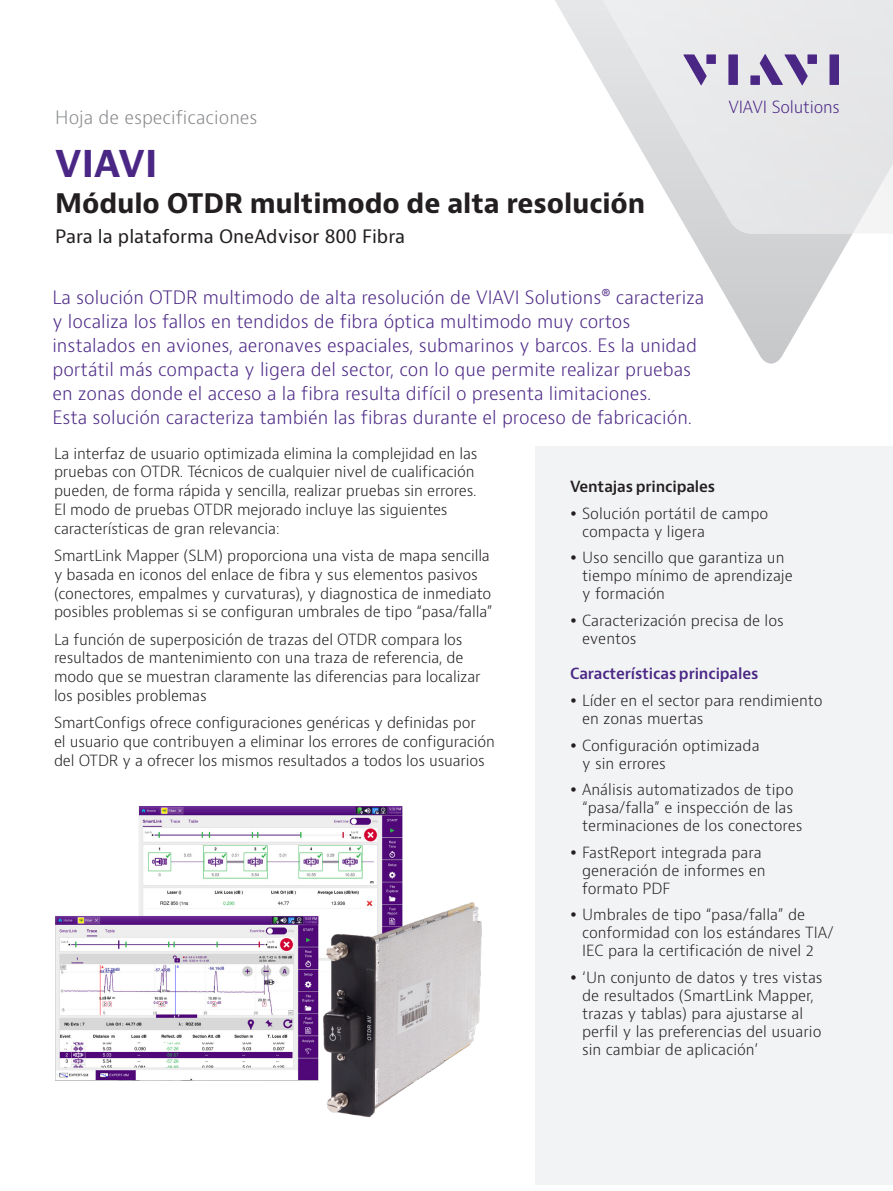
<style>
.page{position:relative;width:893px;height:1191px;background:#fff}
.page>*{position:absolute;margin:0;border:0;box-sizing:border-box;transform-origin:0 0}
.H1_Brand_Sub-Brand_24{font:700 36px "Bernino Sans";color:#4a2785}
.H2_Product_18_24{font:700 26.25px "Bernino Sans";letter-spacing:-.005em;color:#231f20}
.Intro_text{font:300 18px/24px "Bernino Sans";color:#4a2785}
.Intro_text-2{font:18px "Bernino Sans";color:#231f20}
.P_DocType{font:300 18px "Bernino Sans";color:#87898c}
.t1{font:300 16.35px "Bernino Sans";letter-spacing:-.01em;color:#4a2785}
.Body_text_8_12_5{font:300 15px/18px "Bernino Sans";letter-spacing:-.01em;color:#231f20}
.Key_Features_Benefits_Applications_Heade{font:600 15px "Bernino Sans";letter-spacing:-.01em;color:#4a2785}
.Key_Features_Benefits_Applications_Heade-2{font:600 15px "Bernino Sans";letter-spacing:-.01em;color:#231f20}
</style>
<div class="page">
<svg style="left:690px;top:234px;width:162px;height:130px"></svg>
<svg style="left:555px;top:0;width:338px;height:234px"></svg>
<svg style="left:683px;top:54px;width:24px;height:31px"></svg>
<div style="left:706px;top:54px;width:10px;height:10px;background:#4a2785"></div>
<div style="left:728px;top:54px;width:10px;height:31px;background:#4a2785"></div>
<div style="left:807px;top:54px;width:10px;height:10px;background:#4a2785"></div>
<div style="left:829px;top:54px;width:10px;height:31px;background:#4a2785"></div>
<svg style="left:760px;top:54px;width:48px;height:31px"></svg>
<div style="left:750px;top:75px;width:10px;height:10px;background:#4a2785"></div>
<div style="left:536px;top:446px;width:357px;height:739px;background:#f2f3f4"></div>
<img style="left:55px;top:806px;width:427px;height:312px">
<p class="P_DocType" style="left:55px;top:105px;width:204px">Hoja de especificaciones</p>
<p class="H1_Brand_Sub-Brand_24" style="left:55px;top:140px;width:104px">VIAVI</p>
<p class="H2_Product_18_24" style="left:55px;top:186px;width:592px">Módulo OTDR multimodo de alta resolución</p>
<p class="Intro_text-2" style="left:55px;top:224px;width:351px">Para la plataforma OneAdvisor 800 Fibra</p>
<p class="t1" style="left:728px;top:96px;width:113px">VIAVI Solutions</p>
<p class="Intro_text" style="left:52px;top:285px;width:653px">La solución OTDR multimodo de alta resolución de VIAVI Solutions® caracteriza y localiza los fallos en tendidos de fibra óptica multimodo muy cortos instalados en aviones, aeronaves espaciales, submarinos y barcos. Es la unidad portátil más compacta y ligera del sector, con lo que permite realizar pruebas en zonas donde el acceso a la fibra resulta difícil o presenta limitaciones.<br>Esta solución caracteriza también las fibras durante el proceso de fabricación.</p>
<p class="Body_text_8_12_5" style="left:54px;top:444px;width:425px;line-height:18.8px">La interfaz de usuario optimizada elimina la complejidad en las pruebas con OTDR. Técnicos de cualquier nivel de cualificación pueden, de forma rápida y sencilla, realizar pruebas sin errores.<br>El modo de pruebas OTDR mejorado incluye las siguientes características de gran relevancia:</p>
<p class="Body_text_8_12_5" style="left:54px;top:546px;width:440px;line-height:18.8px">SmartLink Mapper (SLM) proporciona una vista de mapa sencilla y basada en iconos del enlace de fibra y sus elementos pasivos (conectores, empalmes y curvaturas), y diagnostica de inmediato posibles problemas si se configuran umbrales de tipo “pasa/falla”</p>
<p class="Body_text_8_12_5" style="left:54px;top:630px;width:428px;line-height:18.8px">La función de superposición de trazas del OTDR compara los resultados de mantenimiento con una traza de referencia, de modo que se muestran claramente las diferencias para localizar los posibles problemas</p>
<p class="Body_text_8_12_5" style="left:54px;top:713px;width:442px;line-height:18.8px">SmartConfigs ofrece configuraciones genéricas y definidas por<br>el usuario que contribuyen a eliminar los errores de configuración del OTDR y a ofrecer los mismos resultados a todos los usuarios</p>
<p class="Key_Features_Benefits_Applications_Heade-2" style="left:570px;top:477px;width:147px">Ventajas principales</p>
<p class="Body_text_8_12_5" style="left:582px;top:505px;width:188px">Solución portátil de campo compacta y ligera</p>
<p class="Body_text_8_12_5" style="left:582px;top:549px;width:212px">Uso sencillo que garantiza un tiempo mínimo de aprendizaje y formación</p>
<p class="Body_text_8_12_5" style="left:582px;top:612px;width:203px">Caracterización precisa de los eventos</p>
<p class="Key_Features_Benefits_Applications_Heade" style="left:570px;top:664px;width:190px">Características principales</p>
<p class="Body_text_8_12_5" style="left:582px;top:692px;width:242px">Líder en el sector para rendimiento en zonas muertas</p>
<p class="Body_text_8_12_5" style="left:582px;top:736px;width:179px">Configuración optimizada y sin errores</p>
<p class="Body_text_8_12_5" style="left:582px;top:781px;width:222px">Análisis automatizados de tipo “pasa/falla” e inspección de las terminaciones de los conectores</p>
<p class="Body_text_8_12_5" style="left:582px;top:843px;width:185px">FastReport integrada para generación de informes en formato PDF</p>
<p class="Body_text_8_12_5" style="left:582px;top:906px;width:253px">Umbrales de tipo “pasa/falla” de conformidad con los estándares TIA/<br>IEC para la certificación de nivel 2</p>
<p class="Body_text_8_12_5" style="left:582px;top:968px;width:242px">‘Un conjunto de datos y tres vistas de resultados (SmartLink Mapper, trazas y tablas) para ajustarse al perfil y las preferencias del usuario sin cambiar de aplicación’</p>
</div>
